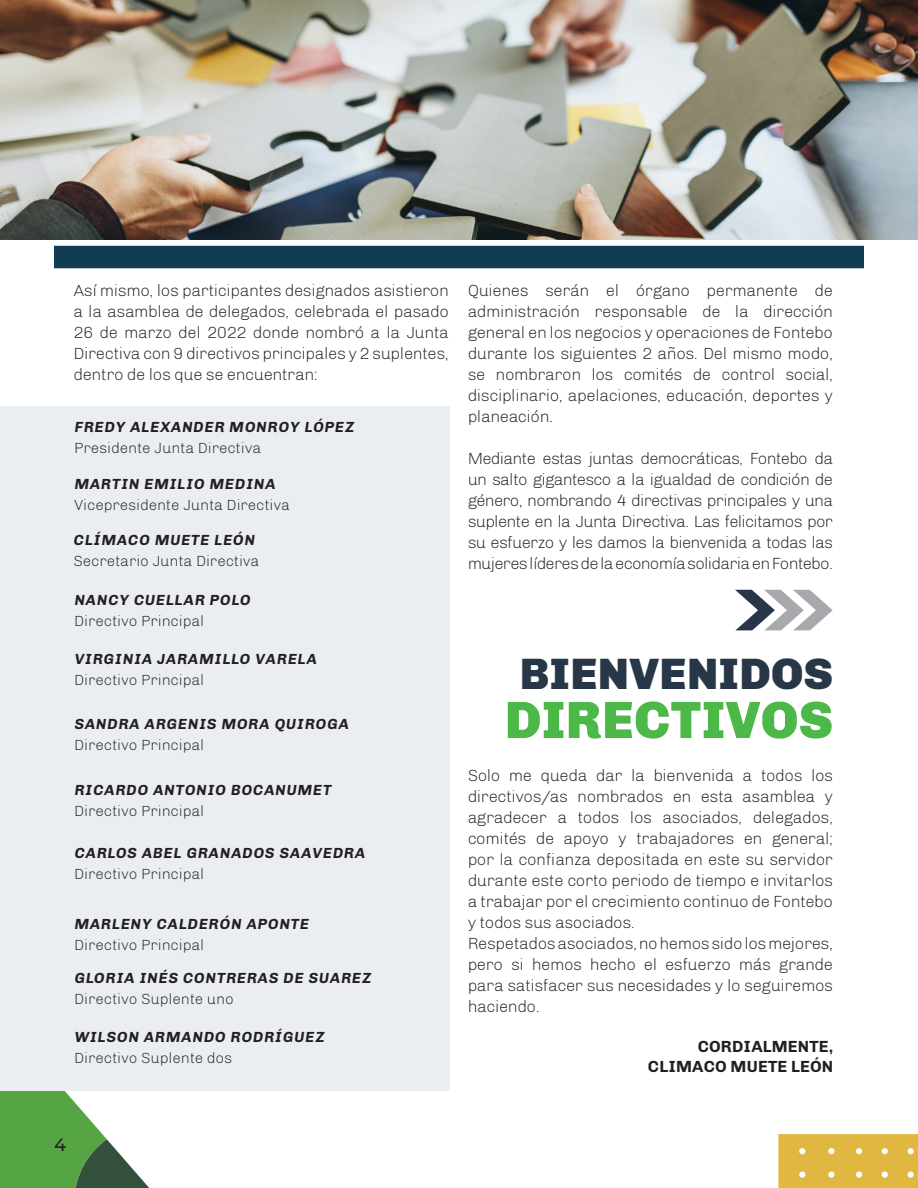
<style>
.page{position:relative;width:918px;height:1188px;background:#fff}
.page>*{position:absolute;margin:0;border:0;box-sizing:border-box;transform-origin:0 0}
.t1{font:900 52.5px "Chivo";letter-spacing:.01em;color:#4cb848}
.t2{font:900 45px "Chivo";letter-spacing:.01em;color:#283747}
.t3{font:500 18px "Montserrat";color:#231f20}
.t4{font:300 16.5px/21px "Chivo";letter-spacing:-.02em;color:#231f20;text-align:justify}
.t5{font:700 16.5px "Chivo";letter-spacing:.01em;color:#231f20}
.t6{font:italic 700 15px "Chivo";letter-spacing:.06em;color:#231f20}
.t7{font:300 15px "Chivo";color:#231f20}
</style>
<div class="page">
<svg style="left:778px;top:1134px;width:140px;height:54px;background:#e1bb49"></svg>
<svg style="left:0;top:1091px;width:149px;height:97px"></svg>
<div style="left:0;top:406px;width:450px;height:685px;background:#ebeef1"></div>
<div style="left:54px;top:246px;width:810px;height:22px;background:#123b54"></div>
<img style="left:0;top:0;width:918px;height:240px">
<svg style="left:735px;top:590px;width:98px;height:40px"></svg>
<p class="t4" style="left:74px;top:280px;width:377px">Así mismo, los participantes designados asistieron a la asamblea de delegados, celebrada el pasado 26 de marzo del 2022 donde nombró a la Junta Directiva con 9 directivos principales y 2 suplentes, dentro de los que se encuentran:</p>
<p class="t6" style="left:75px;top:419px;width:281px">FREDY ALEXANDER MONROY LÓPEZ</p>
<p class="t7" style="left:75px;top:440px;width:188px">Presidente Junta Directiva</p>
<p class="t6" style="left:75px;top:475px;width:203px">MARTIN EMILIO MEDINA</p>
<p class="t7" style="left:75px;top:496px;width:217px">Vicepresidente Junta Directiva</p>
<p class="t6" style="left:74px;top:531px;width:183px">CLÍMACO MUETE LEÓN</p>
<p class="t7" style="left:74px;top:552px;width:187px">Secretario Junta Directiva</p>
<p class="t6" style="left:75px;top:591px;width:178px">NANCY CUELLAR POLO</p>
<p class="t7" style="left:75px;top:612px;width:131px">Directivo Principal</p>
<p class="t6" style="left:75px;top:650px;width:244px">VIRGINIA JARAMILLO VARELA</p>
<p class="t7" style="left:75px;top:671px;width:131px">Directivo Principal</p>
<p class="t6" style="left:75px;top:715px;width:276px">SANDRA ARGENIS MORA QUIROGA</p>
<p class="t7" style="left:75px;top:736px;width:131px">Directivo Principal</p>
<p class="t6" style="left:75px;top:781px;width:258px">RICARDO ANTONIO BOCANUMET</p>
<p class="t7" style="left:75px;top:802px;width:131px">Directivo Principal</p>
<p class="t6" style="left:75px;top:844px;width:292px">CARLOS ABEL GRANADOS SAAVEDRA</p>
<p class="t7" style="left:75px;top:865px;width:131px">Directivo Principal</p>
<p class="t6" style="left:75px;top:915px;width:236px">MARLENY CALDERÓN APONTE</p>
<p class="t7" style="left:75px;top:936px;width:131px">Directivo Principal</p>
<p class="t6" style="left:75px;top:969px;width:298px">GLORIA INÉS CONTRERAS DE SUAREZ</p>
<p class="t7" style="left:75px;top:990px;width:161px">Directivo Suplente uno</p>
<p class="t6" style="left:75px;top:1028px;width:252px">WILSON ARMANDO RODRÍGUEZ</p>
<p class="t7" style="left:75px;top:1049px;width:159px">Directivo Suplente dos</p>
<p class="t4" style="left:468px;top:280px;width:367px">Quienes serán el órgano permanente de administración responsable de la dirección general en los negocios y operaciones de Fontebo durante los siguientes 2 años. Del mismo modo, se nombraron los comités de control social, disciplinario, apelaciones, educación, deportes y planeación.</p>
<p class="t4" style="left:468px;top:448px;width:367px">Mediante estas juntas democráticas, Fontebo da un salto gigantesco a la igualdad de condición de género, nombrando 4 directivas principales y una suplente en la Junta Directiva. Las felicitamos por su esfuerzo y les damos la bienvenida a todas las mujeres líderes de la economía solidaria en Fontebo.</p>
<p class="t2" style="left:520px;top:646px;width:315px">BIENVENIDOS</p>
<p class="t1" style="left:505px;top:689px;width:330px">DIRECTIVOS</p>
<p class="t4" style="left:468px;top:765px;width:367px">Solo me queda dar la bienvenida a todos los directivos/as nombrados en esta asamblea y agradecer a todos los asociados, delegados, comités de apoyo y trabajadores en general; por la confianza depositada en este su servidor durante este corto periodo de tiempo e invitarlos a trabajar por el crecimiento continuo de Fontebo y todos sus asociados.</p>
<p class="t4" style="left:468px;top:933px;width:367px">Respetados asociados, no hemos sido los mejores, pero si hemos hecho el esfuerzo más grande para satisfacer sus necesidades y lo seguiremos haciendo.</p>
<p class="t5" style="left:698px;top:1036px;width:137px">CORDIALMENTE,</p>
<p class="t5" style="left:648px;top:1056px;width:187px">CLIMACO MUETE LEÓN</p>
<p class="t3" style="left:54px;top:1132px;width:14px">4</p>
</div>
